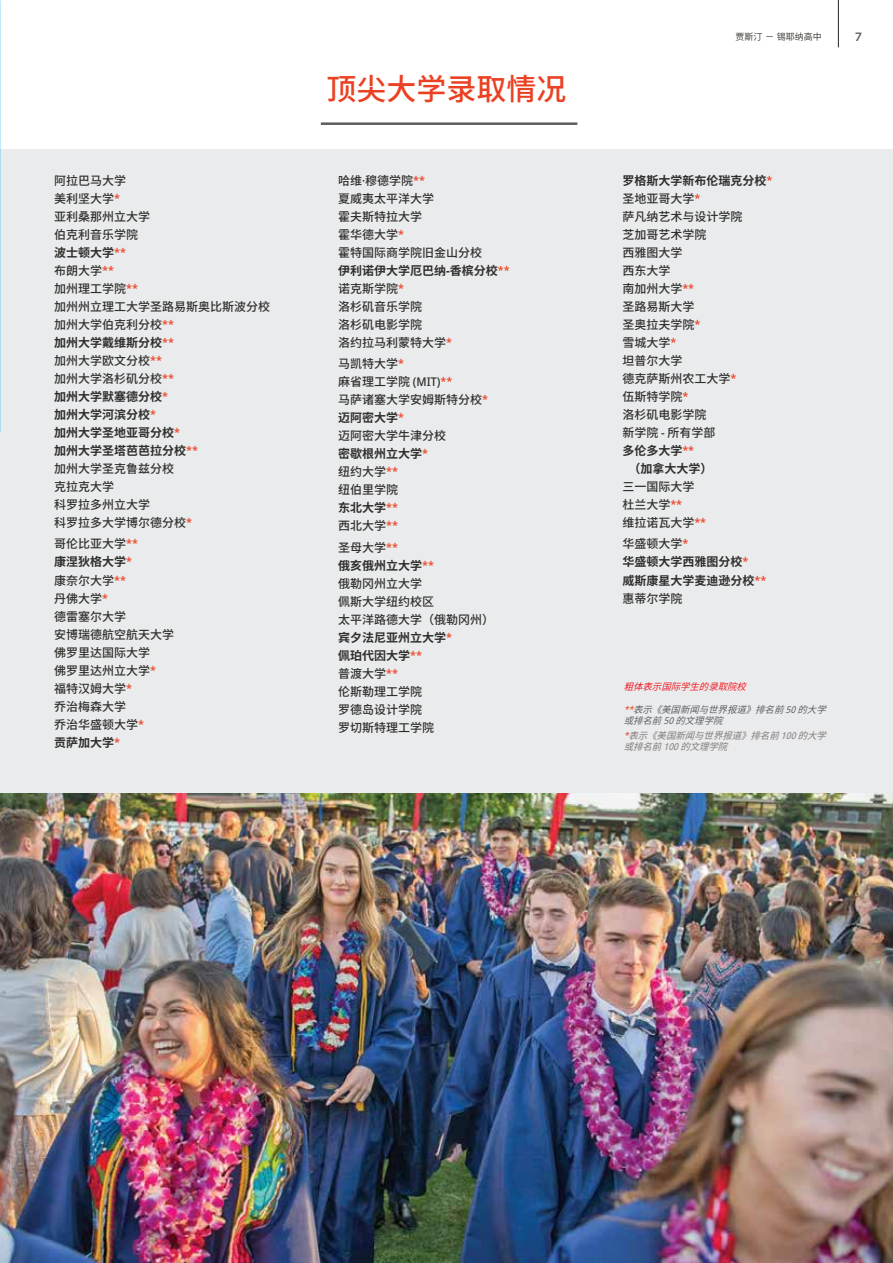
<style>
.page{position:relative;width:893px;height:1263px;background:#fff}
.page>*{position:absolute;margin:0;border:0;box-sizing:border-box;transform-origin:0 0}
.t1{font:500 30px "Noto Sans CJ Ksc";color:#eb4123}
.t2{font:500 12px/18px "Noto Sans CJ Ksc";color:#2f2f2d}
.t3{font:700 12px/18px "Noto Sans CJ Ksc";color:#2f2f2d}
.t4{font:500 12px "Gotham";color:#5e5f62}
.t5{font:italic 9.45px/11.2px "Noto Sans CJ Ksc";color:#807b7c}
.t6{font:italic 9.45px/11.2px "Noto Sans CJ Ksc";color:#5d5f61}
.t7{font:italic 9.45px "Noto Sans CJ Ksc";color:#ed1c23}
.t8{font:9px "Noto Sans CJ Ksc";color:#3e3e39}
.s1{font-family:"Noto Sans";font-stretch:semi-condensed;color:#ea4324}
.s2{font-weight:700}
.s3{font-family:"Noto Sans";font-stretch:semi-condensed}
.s4{font-family:"Noto Sans";font-weight:700;font-stretch:semi-condensed}
.s5{font-family:"Noto Sans";font-weight:500;font-stretch:semi-condensed;color:#ea4324}
.s6{font-weight:500}
</style>
<div class="page">
<div style="left:0;top:150px;width:893px;height:1113px;background:#eaebec"></div>
<hr style="left:838px;top:0;width:1px;height:47px;background:#3e3e39">
<img style="left:0;top:793px;width:893px;height:470px">
<img style="left:0;top:0;width:1px;height:433px">
<hr style="left:321px;top:122px;width:256px;height:3px;background:#5e5f62">
<p class="t2" style="left:54px;top:172px;width:217px">阿拉巴马大学<br>美利坚大学<span class="s1">*<br></span>亚利桑那州立大学<br>伯克利音乐学院<br><span class="s2">波士顿大学</span><span class="s1">**<br></span>布朗大学<span class="s1">**<br></span>加州理工学院<span class="s1">**<br></span>加州州立理工大学圣路易斯奥比斯波分校加州大学伯克利分校<span class="s1">**<br></span><span class="s2">加州大学戴维斯分校</span><span class="s1">**<br></span>加州大学欧文分校<span class="s1">**<br></span>加州大学洛杉矶分校<span class="s1">**<br></span><span class="s2">加州大学默塞德分校</span><span class="s1">*<br></span><span class="s2">加州大学河滨分校</span><span class="s1">*<br></span><span class="s2">加州大学圣地亚哥分校</span><span class="s1">*<br></span><span class="s2">加州大学圣塔芭芭拉分校</span><span class="s1">**<br></span>加州大学圣克鲁兹分校<br>克拉克大学<br>科罗拉多州立大学<br>科罗拉多大学博尔德分校<span class="s1">*</span></p>
<p class="t2" style="left:54px;top:535px;width:121px">哥伦比亚大学<span class="s1">**<br></span><span class="s2">康涅狄格大学</span><span class="s1">*<br></span>康奈尔大学<span class="s1">**<br></span>丹佛大学<span class="s1">*<br></span>德雷塞尔大学<br>安博瑞德航空航天大学佛罗里达国际大学<br>佛罗里达州立大学<span class="s1">*<br></span>福特汉姆大学<span class="s1">*<br></span>乔治梅森大学<br>乔治华盛顿大学<span class="s1">*<br></span><span class="s2">贡萨加大学</span><span class="s1">*</span></p>
<h1 class="t1" style="left:326px;top:72px;width:242px">顶尖大学录取情况</h1>
<p class="t2" style="left:338px;top:172px;width:173px">哈维<span class="s3">·</span>穆德学院<span class="s1">**<br></span>夏威夷太平洋大学<br>霍夫斯特拉大学<br>霍华德大学<span class="s1">*<br></span>霍特国际商学院旧金山分校<br><span class="s2">伊利诺伊大学厄巴纳</span><span class="s4">-</span><span class="s2">香槟分校</span><span class="s1">**</span>诺克斯学院<span class="s1">*<br></span>洛杉矶音乐学院<br>洛杉矶电影学院<br>洛约拉马利蒙特大学<span class="s1">*</span></p>
<p class="t2" style="left:338px;top:355px;width:151px">马凯特大学<span class="s1">*<br></span>麻省理工学院 <span class="s3">(MIT)</span><span class="s1">**<br></span>马萨诸塞大学安姆斯特分校<span class="s1">*</span><span class="s2">迈阿密大学</span><span class="s1">*<br></span>迈阿密大学牛津分校<br><span class="s2">密歇根州立大学</span><span class="s1">*<br></span>纽约大学<span class="s1">**<br></span>纽伯里学院<br><span class="s2">东北大学</span><span class="s1">**<br></span>西北大学<span class="s1">**</span></p>
<p class="t2" style="left:338px;top:539px;width:157px">圣母大学<span class="s1">**<br></span><span class="s2">俄亥俄州立大学</span><span class="s1">**<br></span>俄勒冈州立大学<br>佩斯大学纽约校区<br>太平洋路德大学（俄勒冈州）<span class="s2">宾夕法尼亚州立大学</span><span class="s1">*<br></span><span class="s2">佩珀代因大学</span><span class="s1">**<br></span>普渡大学<span class="s1">**<br></span>伦斯勒理工学院<br>罗德岛设计学院<br>罗切斯特理工学院</p>
<p class="t8" style="left:735px;top:32px;width:88px">贾斯汀－锡耶纳高中</p>
<p class="t4" style="left:855px;top:29px;width:9px">7</p>
<p class="t3" style="left:622px;top:172px;width:151px">罗格斯大学新布伦瑞克分校<span class="s5">*</span></p>
<p class="t2" style="left:622px;top:190px;width:79px">圣地亚哥大学<span class="s1">*</span></p>
<p class="t2" style="left:622px;top:208px;width:121px">萨凡纳艺术与设计学院</p>
<p class="t2" style="left:622px;top:226px;width:85px">芝加哥艺术学院</p>
<p class="t2" style="left:622px;top:244px;width:61px">西雅图大学</p>
<p class="t2" style="left:622px;top:262px;width:49px">西东大学</p>
<p class="t2" style="left:622px;top:280px;width:73px">南加州大学<span class="s1">**</span></p>
<p class="t2" style="left:622px;top:298px;width:73px">圣路易斯大学</p>
<p class="t2" style="left:622px;top:316px;width:79px">圣奥拉夫学院<span class="s1">*</span></p>
<p class="t2" style="left:622px;top:334px;width:55px">雪城大学<span class="s1">*</span></p>
<p class="t2" style="left:622px;top:352px;width:61px">坦普尔大学</p>
<p class="t2" style="left:622px;top:370px;width:115px">德克萨斯州农工大学<span class="s1">*</span></p>
<p class="t2" style="left:622px;top:388px;width:67px">伍斯特学院<span class="s1">*</span></p>
<p class="t2" style="left:622px;top:406px;width:85px">洛杉矶电影学院</p>
<p class="t2" style="left:622px;top:424px;width:95px">新学院 <span class="s3">-</span> 所有学部</p>
<p class="t3" style="left:622px;top:442px;width:73px">多伦多大学<span class="s5">**</span></p>
<p class="t3" style="left:629px;top:460px;width:85px">（加拿大大学）</p>
<p class="t2" style="left:622px;top:478px;width:85px">三一国际大学杜兰大学<span class="s1">**<br></span>维拉诺瓦大学<span class="s1">**</span></p>
<p class="t3" style="left:622px;top:535px;width:145px"><span class="s6">华盛顿大学</span><span class="s5">*<br></span>华盛顿大学西雅图分校<span class="s5">*<br></span>威斯康星大学麦迪逊分校<span class="s5">**</span><span class="s6">惠蒂尔学院</span></p>
<p class="t7" style="left:624px;top:681px;width:131px">粗体表示国际学生的录取院校</p>
<p class="t6" style="left:624px;top:704px;width:211px"><span class="s1">* *</span>表示《美国新闻与世界报道》排名前<span class="s3">50</span>的大学或排名前<span class="s3">5 0</span>的文理学院</p>
<p class="t5" style="left:624px;top:730px;width:211px"><span class="s1">*</span>表示《美国新闻与世界报道》排名前<span class="s3">1 00</span>的大学或排名前<span class="s3">1 00</span>的文理学院</p>
</div>
